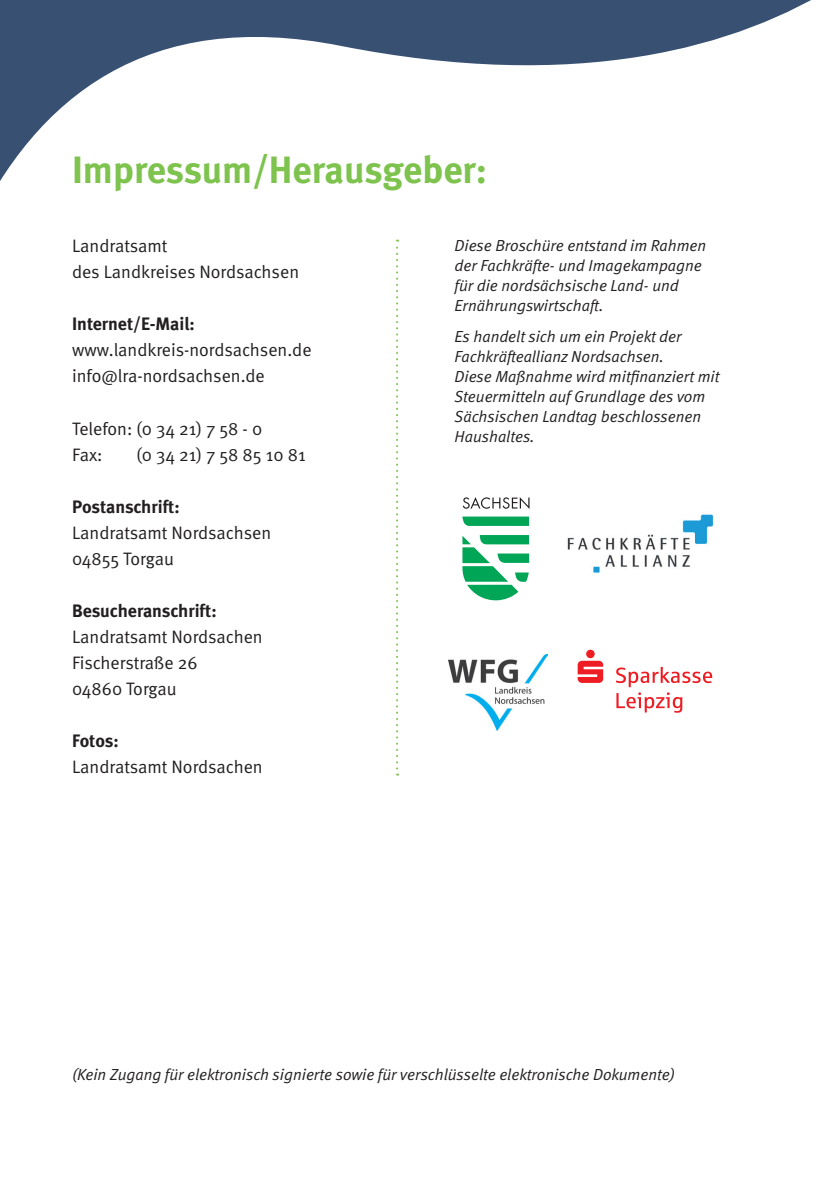
<style>
.page{position:relative;width:840px;height:1191px;background:#fff}
.page>*{position:absolute;margin:0;border:0;box-sizing:border-box;transform-origin:0 0}
.t1{font:700 38px "Meta";color:#7dc34e}
.t2{font:18px/26px "Meta Normal";color:#231f20}
.t3{font:700 18px "Meta";letter-spacing:-.005em;color:#231f20}
.t4{font:italic 16px/20px "Meta Normal";color:#231f20}
</style>
<div class="page">
<svg style="left:0;top:0;width:811px;height:181px"></svg>
<svg style="left:396px;top:240px;width:2px;height:535px"></svg>
<svg style="left:462px;top:516px;width:66px;height:10px"></svg>
<svg style="left:462px;top:535px;width:67px;height:65px"></svg>
<svg style="left:462px;top:497px;width:67px;height:12px"></svg>
<svg style="left:577px;top:649px;width:26px;height:34px"></svg>
<svg style="left:616px;top:667px;width:95px;height:45px"></svg>
<img style="left:448px;top:654px;width:99px;height:76px">
<img style="left:567px;top:514px;width:147px;height:59px">
<h1 class="t1" style="left:72px;top:147px;width:416px">Impressum/Herausgeber:</h1>
<p class="t2" style="left:72px;top:233px;width:228px">Landratsamt<br>des Landkreises Nordsachsen</p>
<p class="t3" style="left:72px;top:313px;width:124px">Internet/E-Mail:</p>
<p class="t2" style="left:72px;top:337px;width:241px">www.landkreis-nordsachsen.de info@lra-nordsachsen.de</p>
<p class="t2" style="left:72px;top:415px;width:191px">Telefon: (0 34 21) 7 58 - 0<br>Fax:</p>
<p class="t2" style="left:136px;top:441px;width:171px">(0 34 21) 7 58 85 10 81</p>
<p class="t3" style="left:72px;top:495px;width:109px">Postanschrift:</p>
<p class="t2" style="left:72px;top:519px;width:200px">Landratsamt Nordsachsen<br>04855 Torgau</p>
<p class="t3" style="left:72px;top:599px;width:146px">Besucheranschrift:</p>
<p class="t2" style="left:72px;top:623px;width:192px">Landratsamt Nordsachen<br>Fischerstraße 26<br>04860 Torgau</p>
<p class="t3" style="left:72px;top:729px;width:48px">Fotos:</p>
<p class="t2" style="left:72px;top:753px;width:192px">Landratsamt Nordsachen</p>
<p class="t4" style="left:454px;top:235px;width:253px">Diese Broschüre entstand im Rahmen der Fachkräfte- und Imagekampagne für die nordsächsische Land- und<br>Ernährungswirtschaft.</p>
<p class="t4" style="left:454px;top:326px;width:266px">Es handelt sich um ein Projekt der<br>Fachkräfteallianz Nordsachsen.<br>Diese Maßnahme wird mitfinanziert mit<br>Steuermitteln auf Grundlage des vom<br>Sächsischen Landtag beschlossenen<br>Haushaltes.</p>
<p class="t4" style="left:72px;top:1064px;width:604px">(Kein Zugang für elektronisch signierte sowie für verschlüsselte elektronische Dokumente)</p>
</div>
